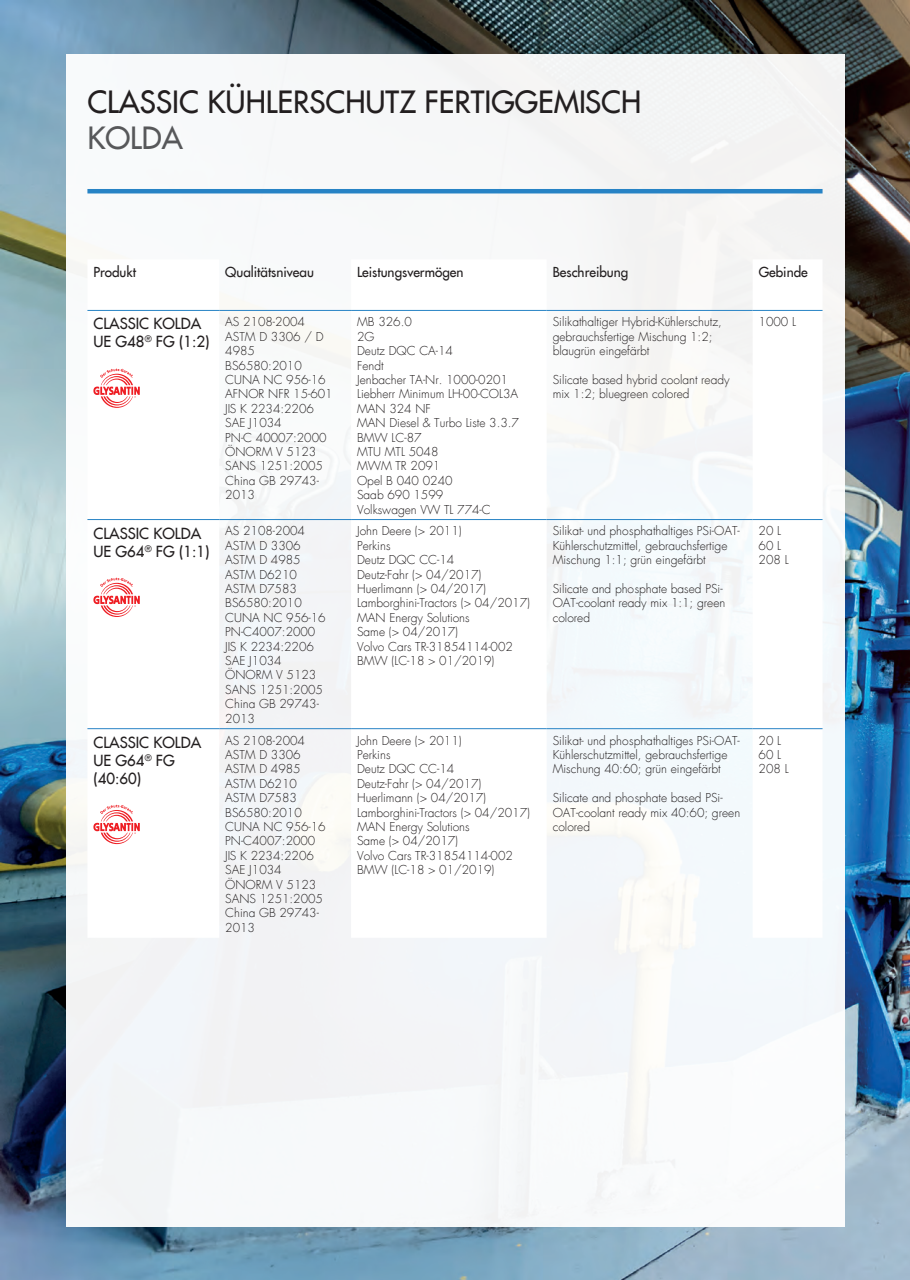
<style>
.page{position:relative;width:910px;height:1280px;background:#fff}
.page>*{position:absolute;margin:0;border:0;box-sizing:border-box;transform-origin:0 0}
.t1{font:30px "Futura LT";color:#231f20}
.t2{font:30px "Futura LT";color:#57585a}
.t3{font:15px/18px "Futura LT";color:#231f20}
.t4{font:13.5px "Futura LT";color:#231f20}
.t5{font:300 12px/14.4px "Futura LT";color:#231f20}
</style>
<div class="page">
<img style="left:0;top:0;width:910px;height:1280px">
<div style="left:66px;top:54px;width:778px;height:1173px;background:#f7f9fb"></div>
<hr style="left:87px;top:310px;width:132px;height:1px;background:#2783c5">
<hr style="left:219px;top:310px;width:132px;height:1px;background:#2783c5">
<hr style="left:351px;top:310px;width:196px;height:1px;background:#2783c5">
<hr style="left:547px;top:310px;width:206px;height:1px;background:#2783c5">
<hr style="left:753px;top:310px;width:69px;height:1px;background:#2783c5">
<hr style="left:87px;top:519px;width:132px;height:1px;background:#2783c5">
<hr style="left:219px;top:519px;width:132px;height:1px;background:#2783c5">
<hr style="left:351px;top:519px;width:196px;height:1px;background:#2783c5">
<hr style="left:547px;top:519px;width:206px;height:1px;background:#2783c5">
<hr style="left:753px;top:519px;width:69px;height:1px;background:#2783c5">
<hr style="left:87px;top:728px;width:132px;height:1px;background:#2783c5">
<hr style="left:219px;top:728px;width:132px;height:1px;background:#2783c5">
<hr style="left:351px;top:728px;width:196px;height:1px;background:#2783c5">
<hr style="left:547px;top:728px;width:206px;height:1px;background:#2783c5">
<hr style="left:753px;top:728px;width:69px;height:1px;background:#2783c5">
<svg style="left:93px;top:368px;width:47px;height:40px"></svg>
<svg style="left:93px;top:578px;width:47px;height:39px"></svg>
<svg style="left:93px;top:805px;width:47px;height:39px"></svg>
<hr style="left:87px;top:189px;width:735px;height:4px;background:#2783c5">
<p class="t1" style="left:87px;top:83px;width:555px">CLASSIC KÜHLERSCHUTZ FERTIGGEMISCH</p>
<p class="t2" style="left:87px;top:119px;width:97px">KOLDA</p>
<p class="t4" style="left:93px;top:263px;width:44px">Produkt</p>
<p class="t4" style="left:225px;top:263px;width:90px">Qualitätsniveau</p>
<p class="t4" style="left:357px;top:263px;width:108px">Leistungsvermögen</p>
<p class="t4" style="left:553px;top:263px;width:77px">Beschreibung</p>
<p class="t4" style="left:759px;top:263px;width:51px">Gebinde</p>
<p class="t3" style="left:93px;top:315px;width:118px">CLASSIC KOLDA<br>UE G48<sup>®</sup> FG (1:2)</p>
<p class="t5" style="left:225px;top:315px;width:109px">AS 2108-2004<br>ASTM D 3306 / D<br>4985<br>BS6580:2010<br>CUNA NC 956-16<br>AFNOR NFR 15-601<br>JIS K 2234:2206<br>SAE J1034<br>PN-C 40007:2000<br>ÖNORM V 5123<br>SANS 1251:2005<br>China GB 29743-<br>2013</p>
<p class="t5" style="left:357px;top:315px;width:163px">MB 326.0<br>2G<br>Deutz DQC CA-14<br>Fendt<br>Jenbacher TA-Nr. 1000-0201<br>Liebherr Minimum LH-00-COL3A<br>MAN 324 NF<br>MAN Diesel &amp; Turbo Liste 3.3.7<br>BMW LC-87<br>MTU MTL 5048<br>MWM TR 2091<br>Opel B 040 0240<br>Saab 690 1599<br>Volkswagen VW TL 774-C</p>
<p class="t5" style="left:553px;top:315px;width:171px">Silikathaltiger Hybrid-Kühlerschutz, gebrauchsfertige Mischung 1:2; blaugrün eingefärbt</p>
<p class="t5" style="left:759px;top:315px;width:39px">1000 L</p>
<p class="t5" style="left:553px;top:373px;width:179px">Silicate based hybrid coolant ready mix 1:2; bluegreen colored</p>
<p class="t3" style="left:93px;top:524px;width:118px">CLASSIC KOLDA<br>UE G64<sup>®</sup> FG (1:1)</p>
<p class="t5" style="left:225px;top:524px;width:102px">AS 2108-2004<br>ASTM D 3306<br>ASTM D 4985<br>ASTM D6210<br>ASTM D7583<br>BS6580:2010<br>CUNA NC 956-16<br>PN-C4007:2000<br>JIS K 2234:2206<br>SAE J1034<br>ÖNORM V 5123<br>SANS 1251:2005<br>China GB 29743-<br>2013</p>
<p class="t5" style="left:357px;top:524px;width:174px">John Deere (&gt; 2011)<br>Perkins<br>Deutz DQC CC-14<br>Deutz-Fahr (&gt; 04/2017)<br>Huerlimann (&gt; 04/2017)<br>Lamborghini-Tractors (&gt; 04/2017)<br>MAN Energy Solutions<br>Same (&gt; 04/2017)<br>Volvo Cars TR-31854114-002<br>BMW (LC-18 &gt; 01/2019)</p>
<p class="t5" style="left:553px;top:524px;width:189px">Silikat- und phosphathaltiges PSi-OAT-<br>Kühlerschutzmittel, gebrauchsfertige<br>Mischung 1:1; grün eingefärbt</p>
<p class="t5" style="left:553px;top:582px;width:174px">Silicate and phosphate based PSi-<br>OAT-coolant ready mix 1:1; green colored</p>
<p class="t3" style="left:93px;top:733px;width:109px">CLASSIC KOLDA<br>UE G64<sup>®</sup> FG (40:60)</p>
<p class="t5" style="left:225px;top:733px;width:102px">AS 2108-2004<br>ASTM D 3306<br>ASTM D 4985<br>ASTM D6210<br>ASTM D7583<br>BS6580:2010<br>CUNA NC 956-16<br>PN-C4007:2000<br>JIS K 2234:2206<br>SAE J1034<br>ÖNORM V 5123<br>SANS 1251:2005<br>China GB 29743-<br>2013</p>
<p class="t5" style="left:357px;top:733px;width:174px">John Deere (&gt; 2011)<br>Perkins<br>Deutz DQC CC-14<br>Deutz-Fahr (&gt; 04/2017)<br>Huerlimann (&gt; 04/2017)<br>Lamborghini-Tractors (&gt; 04/2017)<br>MAN Energy Solutions<br>Same (&gt; 04/2017)<br>Volvo Cars TR-31854114-002<br>BMW (LC-18 &gt; 01/2019)</p>
<p class="t5" style="left:553px;top:733px;width:189px">Silikat- und phosphathaltiges PSi-OAT-<br>Kühlerschutzmittel, gebrauchsfertige<br>Mischung 40:60; grün eingefärbt</p>
<p class="t5" style="left:553px;top:791px;width:189px">Silicate and phosphate based PSi-<br>OAT-coolant ready mix 40:60; green colored</p>
<p class="t5" style="left:759px;top:524px;width:31px">20 L<br>60 L<br>208 L</p>
<p class="t5" style="left:759px;top:733px;width:31px">20 L<br>60 L<br>208 L</p>
</div>
